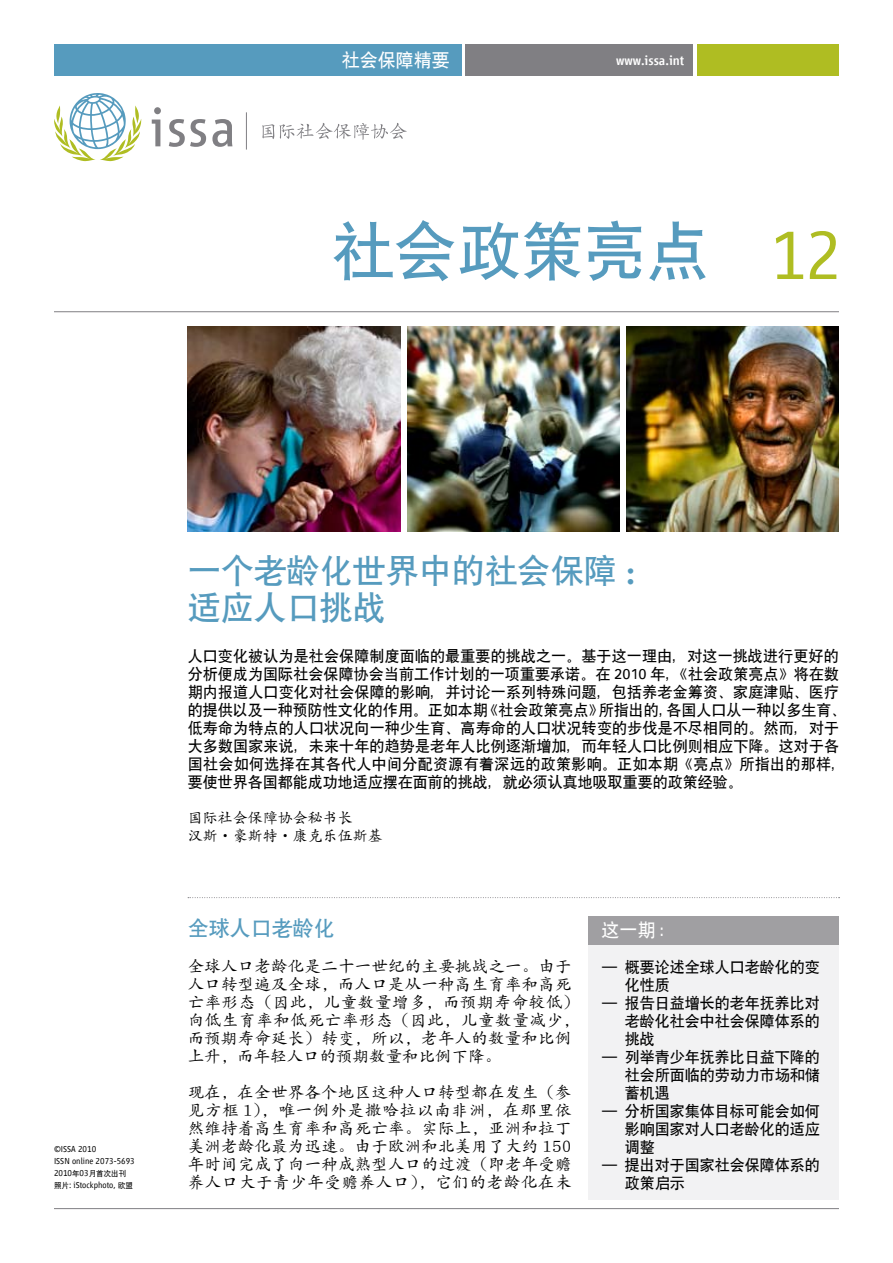
<style>
.page{position:relative;width:893px;height:1263px;background:#fff}
.page>*{position:absolute;margin:0;border:0;box-sizing:border-box;transform-origin:0 0}
.t1{font:300 72px "Vialog LT Com";color:#afbd22}
.t2{font:63px "Heiti CSEG Medium GB";color:#569bbe}
.t3{font:33px/37.5px "Heiti CSEG Medium GB";color:#569bbe}
.t4{font:21px "Heiti CSEG Medium GB";color:#569bbe}
.t5{font:18px "SIL Hei Med Jian";color:#fff}
.t6{font:16.5px/18px "DFP Kai W5";letter-spacing:.015em;color:#000}
.t7{font:15px/18px "SIL Hei Med Jian";letter-spacing:.005em;color:#000}
.t8{font:15px/18px "DFP Kai W5";color:#000}
.t9{font:500 13.5px "Vialog LT Com";color:#fff}
.t10{font:300 9px/12px "Vialog LT Com";color:#000}
.s1{font-family:"SIL Hei Med Jian";font-weight:400;font-size:7.5px}
</style>
<div class="page">
<hr style="left:54px;top:311px;width:785px;height:1px;background:#807f83">
<hr style="left:54px;top:1208px;width:785px;height:1px;background:#807f83">
<svg style="left:188px;top:897px;width:652px;height:1px"></svg>
<div style="left:697px;top:44px;width:142px;height:32px;background:#afbd22"></div>
<div style="left:466px;top:44px;width:227px;height:32px;background:#807f83"></div>
<div style="left:54px;top:44px;width:407px;height:32px;background:#569bbe"></div>
<div style="left:589px;top:936px;width:250px;height:264px;background:#f2f2f3"></div>
<div style="left:589px;top:916px;width:250px;height:28px;background:#a09fa2"></div>
<img style="left:626px;top:326px;width:213px;height:205px">
<img style="left:188px;top:326px;width:212px;height:205px">
<img style="left:407px;top:326px;width:213px;height:205px">
<svg style="left:54px;top:93px;width:88px;height:68px"></svg>
<svg style="left:152px;top:107px;width:80px;height:40px"></svg>
<hr style="left:246px;top:112px;width:1px;height:38px;background:#807f83">
<svg style="left:262px;top:124px;width:12px;height:15px"></svg>
<svg style="left:280px;top:123px;width:127px;height:17px"></svg>
<p class="t5" style="left:342px;top:48px;width:110px">社会保障精要</p>
<p class="t9" style="left:616px;top:53px;width:70px">www.issa.int</p>
<h2 class="t2" style="left:332px;top:219px;width:379px">社会政策亮点</h2>
<h1 class="t1" style="left:770px;top:215px;width:73px">12</h1>
<p class="t10" style="left:54px;top:1143px;width:82px">©ISSA 2010<br>ISSN online 2073-5693<br>2010<span class="s1">年</span>03<span class="s1">月首次出刊照片</span>: iStockphoto, <span class="s1">欧盟</span></p>
<h3 class="t3" style="left:188px;top:551px;width:472px">一个老龄化世界中的社会保障：适应人口挑战</h3>
<p class="t7" style="left:188px;top:645px;width:660px">人口变化被认为是社会保障制度面临的最重要的挑战之一。基于这一理由，对这一挑战进行更好的分析便成为国际社会保障协会当前工作计划的一项重要承诺。在 2010 年，《社会政策亮点》将在数期内报道人口变化对社会保障的影响，并讨论一系列特殊问题，包括养老金筹资、家庭津贴、医疗的提供以及一种预防性文化的作用。正如本期《社会政策亮点》所指出的，各国人口从一种以多生育、低寿命为特点的人口状况向一种少生育、高寿命的人口状况转变的步伐是不尽相同的。然而，对于大多数国家来说，未来十年的趋势是老年人比例逐渐增加，而年轻人口比例则相应下降。这对于各国社会如何选择在其各代人中间分配资源有着深远的政策影响。正如本期《亮点》所指出的那样，要使世界各国都能成功地适应摆在面前的挑战，就必须认真地吸取重要的政策经验。</p>
<p class="t8" style="left:188px;top:808px;width:196px">国际社会保障协会秘书长<br>汉斯·豪斯特·康克乐伍斯基</p>
<h3 class="t4" style="left:188px;top:918px;width:148px">全球人口老龄化</h3>
<p class="t6" style="left:188px;top:957px;width:394px">全球人口老龄化是二十一世纪的主要挑战之一。由于人口转型遍及全球，而人口是从一种高生育率和高死亡率形态（因此，儿童数量增多，而预期寿命较低）向低生育率和低死亡率形态（因此，儿童数量减少，而预期寿命延长）转变，所以，老年人的数量和比例上升，而年轻人口的预期数量和比例下降。</p>
<p class="t6" style="left:188px;top:1083px;width:386px;text-align:justify">现在，在全世界各个地区这种人口转型都在发生（参见方框 1），唯一例外是撒哈拉以南非洲，在那里依然维持着高生育率和高死亡率。实际上，亚洲和拉丁美洲老龄化最为迅速。由于欧洲和北美用了大约 150年时间完成了向一种成熟型人口的过渡（即老年受赡养人口大于青少年受赡养人口），它们的老龄化在未</p>
<p class="t5" style="left:601px;top:918px;width:78px">这一期：</p>
<p class="t7" style="left:625px;top:957px;width:197px;text-indent:-22px">— 概要论述全球人口老龄化的变化性质</p>
<p class="t7" style="left:625px;top:993px;width:197px;text-align:justify;text-indent:-22px">— 报告日益增长的老年抚养比对老龄化社会中社会保障体系的挑战</p>
<p class="t7" style="left:625px;top:1047px;width:197px;text-align:justify;text-indent:-22px">— 列举青少年抚养比日益下降的社会所面临的劳动力市场和储蓄机遇</p>
<p class="t7" style="left:625px;top:1101px;width:197px;text-align:justify;text-indent:-22px">— 分析国家集体目标可能会如何影响国家对人口老龄化的适应调整</p>
<p class="t7" style="left:625px;top:1155px;width:197px;text-indent:-22px">— 提出对于国家社会保障体系的政策启示</p>
</div>
